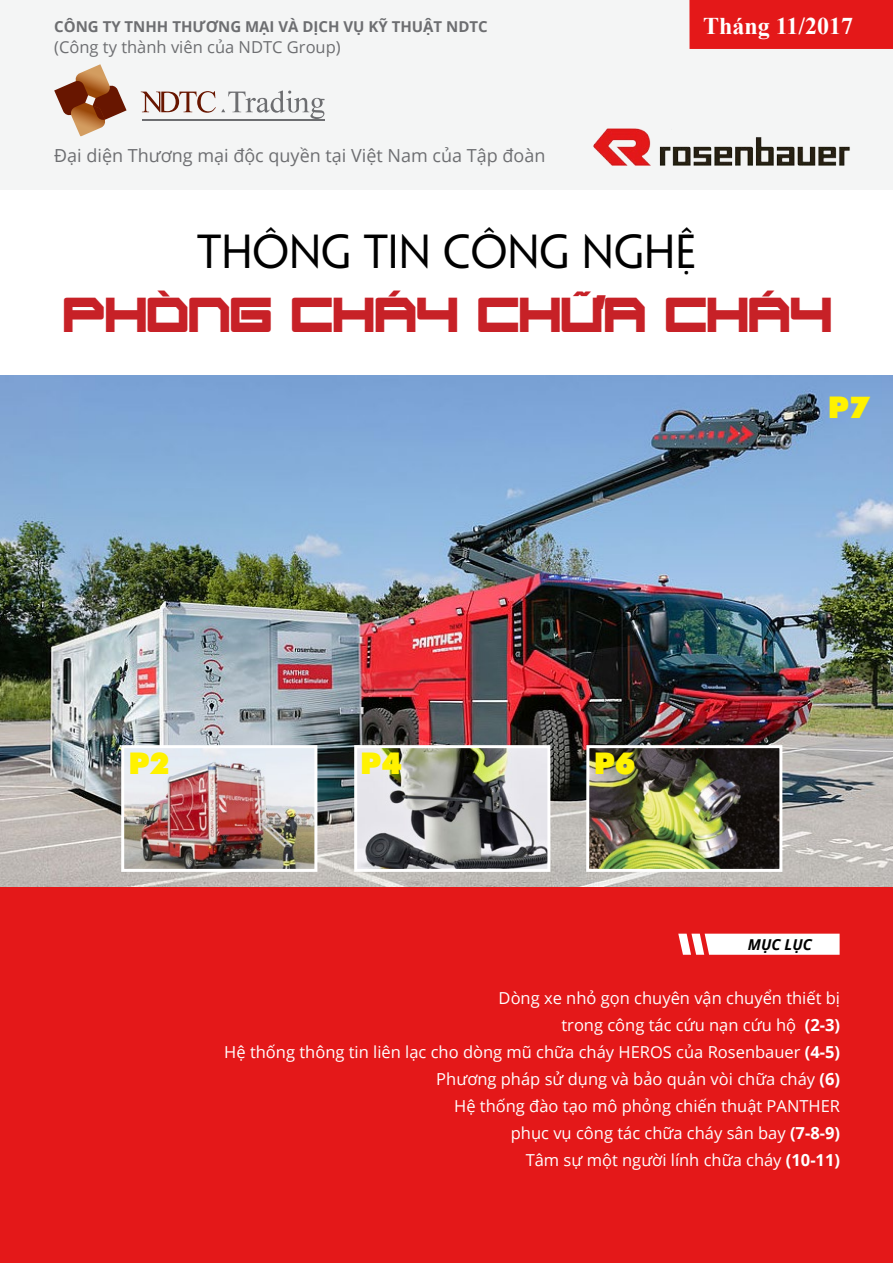
<style>
.page{position:relative;width:893px;height:1263px;background:#fff}
.page>*{position:absolute;margin:0;border:0;box-sizing:border-box;transform-origin:0 0}
.t1{font:42.9px "UTM Nguyen Ha 01";color:#c72127;scale:.91 1}
.t2{font:42.9px "UTM Penumbra";color:#000}
.t3{font:30px "UTM Futura Extra";color:#fff200}
.t4{font:700 24px "Times New Roman";color:#fff}
.t5{font:18px "Open Sans";color:#6d6e71}
.t6{font:16.5px/27px "Open Sans";color:#fff;text-align:right}
.t7{font:16.5px "Open Sans";color:#6d6e71}
.t8{font:700 15px "Open Sans";color:#6d6e71}
.t9{font:italic 700 15px "Open Sans";color:#000}
.s1{font-weight:700}
</style>
<div class="page">
<div style="left:0;top:0;width:893px;height:189px;background:#f4f5f5"></div>
<img style="left:593px;top:128px;width:257px;height:38px">
<div style="left:689px;top:0;width:204px;height:49px;background:#e41819"></div>
<svg style="left:54px;top:64px;width:73px;height:72px"></svg>
<svg style="left:141px;top:91px;width:184px;height:28px"></svg>
<hr style="left:142px;top:119px;width:183px;height:2px;background:#6d6e71">
<img style="left:0;top:376px;width:893px;height:511px">
<img style="left:358px;top:749px;width:188px;height:119px">
<div style="left:354px;top:745px;width:196px;height:127px;border:3px solid #fff"></div>
<img style="left:590px;top:749px;width:188px;height:119px">
<div style="left:586px;top:745px;width:196px;height:127px;border:3px solid #fff"></div>
<img style="left:125px;top:749px;width:188px;height:119px">
<div style="left:121px;top:745px;width:196px;height:127px;border:3px solid #fff"></div>
<div style="left:0;top:887px;width:893px;height:376px;background:#e41819"></div>
<svg style="left:678px;top:934px;width:162px;height:21px;background:#fceaea"></svg>
<p class="t8" style="left:54px;top:16px;width:435px">CÔNG TY TN HH TH ƯƠNG MẠI VÀ DỊCH VỤ KỸ TH UẬT N DTC</p>
<p class="t7" style="left:54px;top:36px;width:288px">(Công ty thành viên của NDTC Group)</p>
<p class="t5" style="left:54px;top:143px;width:493px">Đại diện Thương mại độc quyền tại Việt Nam của Tập đoàn</p>
<h3 class="t4" style="left:703px;top:9px;width:152px">Tháng 11/2017</h3>
<h1 class="t2" style="left:197px;top:219px;width:500px">THÔNG TIN CÔNG NGHỆ</h1>
<h1 class="t1" style="left:64px;top:285px;width:846px">PHÒNG CHÁY CHỮA CHÁY</h1>
<h2 class="t3" style="left:128px;top:742px;width:43px">p2</h2>
<h2 class="t3" style="left:360px;top:742px;width:43px">p4</h2>
<h2 class="t3" style="left:594px;top:742px;width:43px">p6</h2>
<h2 class="t3" style="left:828px;top:386px;width:43px">p7</h2>
<p class="t9" style="left:748px;top:933px;width:65px">Mục lục</p>
<p class="t6" style="left:224px;top:984px;width:617px">Dòng xe nhỏ gọn chuyên vận chuyển thiết bị<br>trong công tác cứu nạn cứu hộ <span class="s1">(2-3)<br></span>Hệ thống thông tin liên lạc cho dòng mũ chữa cháy HEROS của Rosenbauer <span class="s1">(4-5)<br></span>Phương pháp sử dụng và bảo quản vòi chữa cháy <span class="s1">(6)<br></span>Hệ thống đào tạo mô phỏng chiến thuật PANTHER<br>phục vụ công tác chữa cháy sân bay <span class="s1">(7-8-9)<br></span>Tâm sự một người lính chữa cháy <span class="s1">(10-11)</span></p>
</div>
